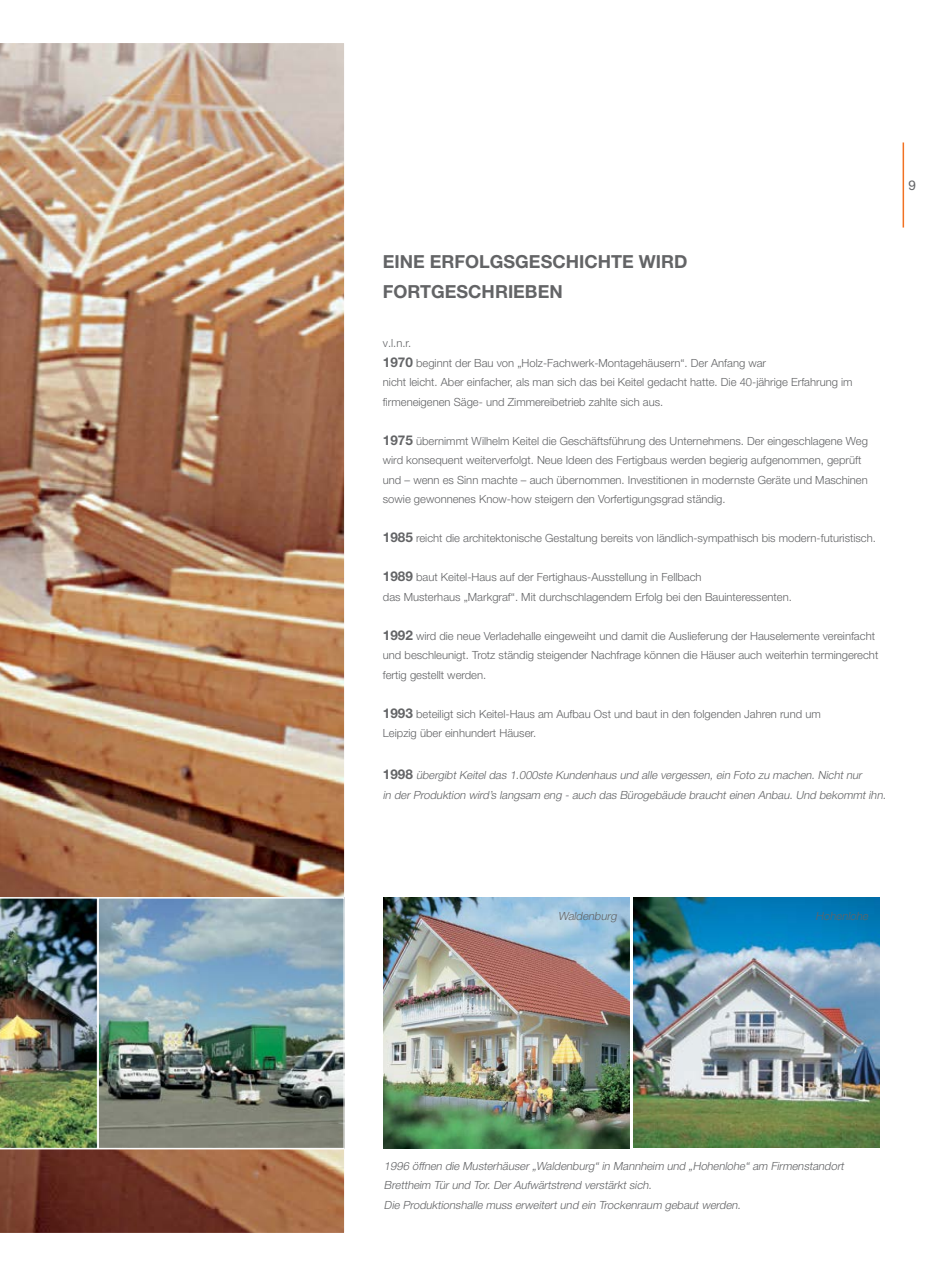
<style>
.page{position:relative;width:936px;height:1276px;background:#fff}
.page>*{position:absolute;margin:0;border:0;box-sizing:border-box;transform-origin:0 0}
.t1{font:700 18px/30px "Helvetica Neue LT Pro";color:#636466}
.t2{font:13.5px "Helvetica Neue LT Pro";color:#636466}
.t3{font:300 11.25px/19.5px "Helvetica Neue LT Pro";color:#636466}
.t4{font:italic 300 11.25px/19.5px "Helvetica Neue LT Pro";color:#636466}
.s1{font-weight:700;font-size:13.5px}
.s2{font-weight:700;font-style:normal;font-size:13.5px}
</style>
<div class="page">
<hr style="left:902px;top:142px;width:2px;height:85px;background:#f27121">
<img style="left:0;top:43px;width:345px;height:1190px">
<img style="left:100px;top:899px;width:242px;height:248px">
<img style="left:0;top:898px;width:98px;height:249px">
<img style="left:383px;top:898px;width:246px;height:251px">
<img style="left:633px;top:898px;width:246px;height:250px">
<hr style="left:0;top:897px;width:344px;height:1px;background:#fff">
<hr style="left:0;top:1147px;width:344px;height:2px;background:#fff">
<p class="t2" style="left:908px;top:177px;width:9px">9</p>
<h1 class="t1" style="left:383px;top:246px;width:306px">EINE ERFOLGSGESCHICHTE WIRD<br>FORTGESCHRIEBEN</h1>
<p class="t3" style="left:383px;top:333px;width:471px">v.l.n.r.<br><span class="s1">1970</span> beginnt der Bau von „Holz-Fachwerk-Montagehäusern“. Der Anfang war<br>nicht leicht. Aber einfacher, als man sich das bei Keitel gedacht hatte. Die 40-jährige Erfahrung im firmeneigenen Säge- und Zimmereibetrieb zahlte sich aus.</p>
<p class="t3" style="left:383px;top:431px;width:486px"><span class="s1">1975</span> übernimmt Wilhelm Keitel die Geschäftsführung des Unternehmens. Der eingeschlagene Weg wird konsequent weiterverfolgt. Neue Ideen des Fertigbaus werden begierig aufgenommen, geprüft und – wenn es Sinn machte – auch übernommen. Investitionen in modernste Geräte und Maschinen sowie gewonnenes Know-how steigern den Vorfertigungsgrad ständig.</p>
<p class="t3" style="left:383px;top:528px;width:494px"><span class="s1">1985</span> reicht die architektonische Gestaltung bereits von ländlich-sympathisch bis modern-futuristisch.</p>
<p class="t3" style="left:383px;top:567px;width:410px"><span class="s1">1989</span> baut Keitel-Haus auf der Fertighaus-Ausstellung in Fellbach<br>das Musterhaus „Markgraf“. Mit durchschlagendem Erfolg bei den Bauinteressenten.</p>
<p class="t3" style="left:383px;top:626px;width:497px"><span class="s1">1992</span> wird die neue Verladehalle eingeweiht und damit die Auslieferung der Hauselemente vereinfacht und beschleunigt. Trotz ständig steigender Nachfrage können die Häuser auch weiterhin termingerecht fertig gestellt werden.</p>
<p class="t3" style="left:383px;top:704px;width:439px"><span class="s1">1993</span> beteiligt sich Keitel-Haus am Aufbau Ost und baut in den folgenden Jahren rund um<br>Leipzig über einhundert Häuser.</p>
<p class="t4" style="left:383px;top:765px;width:506px"><span class="s2">1 9 9 8</span> übergibt Keitel das 1.000ste Kundenhaus und alle vergessen, ein Foto zu machen. Nicht nur<br>in der Produktion wird’s langsam eng - auch das Bürogebäude braucht einen Anbau. Und bekommt ihn.</p>
<p class="t4" style="left:558px;top:906px;width:62px">Waldenburg</p>
<p class="t4" style="left:815px;top:906px;width:56px">Hohenlohe</p>
<p class="t4" style="left:384px;top:1155px;width:463px">1996 öffnen die Musterhäuser „Waldenburg“ in Mannheim und „Hohenlohe“ am Firmenstandort<br>Brettheim Tür und Tor. Der Aufwärtstrend verstärkt sich.<br>Die Produktionshalle muss erweitert und ein Trockenraum gebaut werden.</p>
</div>
